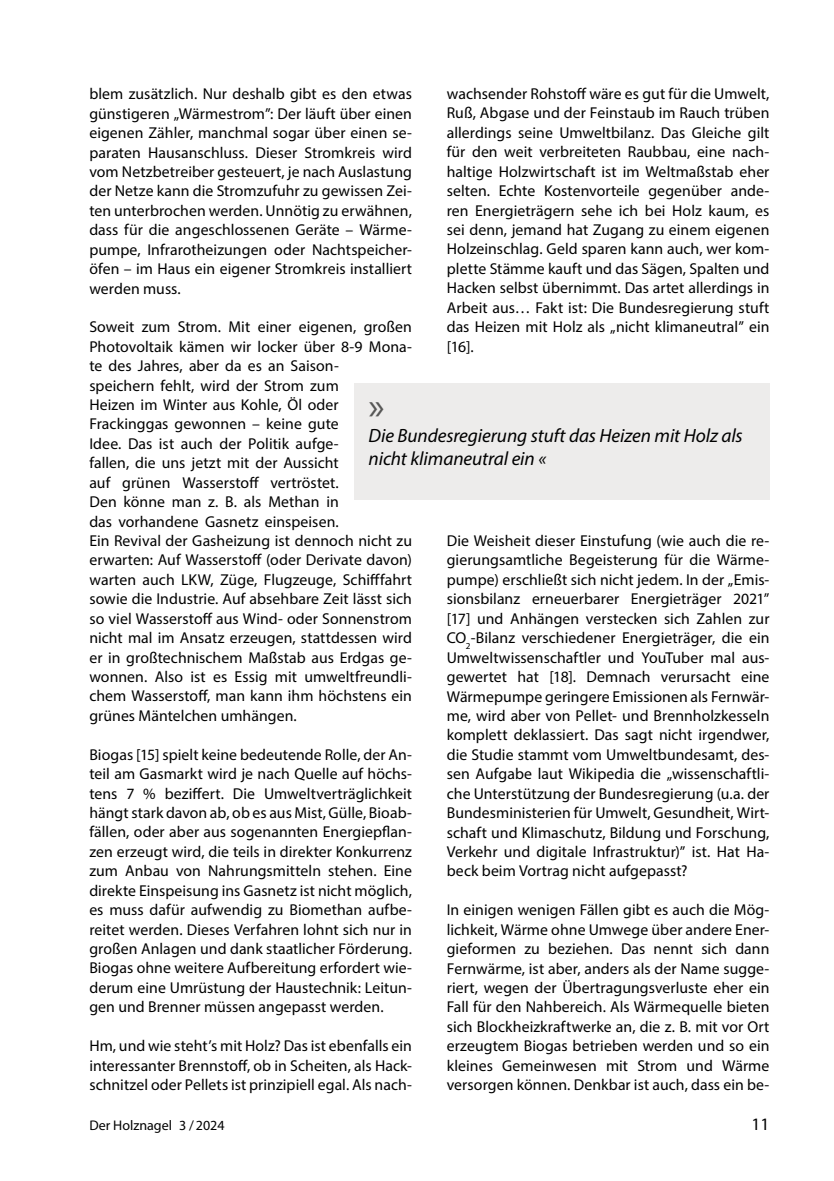
<style>
.page{position:relative;width:834px;height:1181px;background:#fff}
.page>*{position:absolute;margin:0;border:0;box-sizing:border-box;transform-origin:0 0}
.t1{font:38.5px "Myriad Pro";color:#575756}
.t2{font:italic 19.25px/23.1px "Myriad Pro";letter-spacing:-.005em;color:#000}
.t3{font:17.5px "Myriad Pro";color:#000}
.t4{font:15.75px/19.4px "Myriad Pro";letter-spacing:.005em;color:#000;text-align:justify}
.t5{font:14px "Myriad Pro";color:#000}
</style>
<div class="page">
<div style="left:353px;top:383px;width:416px;height:116px;background:#edeceb"></div>
<p class="t4" style="left:446px;top:84px;width:324px">wachsender Rohstoff wäre es gut für die Umwelt, Ruß, Abgase und der Feinstaub im Rauch trüben allerdings seine Umweltbilanz. Das Gleiche gilt für den weit verbreiteten Raubbau, eine nach&shy;haltige Holzwirtschaft ist im Weltmaßstab eher selten. Echte Kostenvorteile gegenüber ande&shy;ren Energieträgern sehe ich bei Holz kaum, es sei denn, jemand hat Zugang zu einem eigenen Holzeinschlag. Geld sparen kann auch, wer kom&shy;plette Stämme kauft und das Sägen, Spalten und Hacken selbst übernimmt. Das artet allerdings in Arbeit aus… Fakt ist: Die Bundesregierung stuft das Heizen mit Holz als „nicht klimaneutral” ein [16].</p>
<p class="t4" style="left:89px;top:84px;width:324px">blem zusätzlich. Nur deshalb gibt es den etwas günstigeren „Wärmestrom”: Der läuft über einen eigenen Zähler, manchmal sogar über einen se&shy;paraten Hausanschluss. Dieser Stromkreis wird vom Netzbetreiber gesteuert, je nach Auslastung der Netze kann die Stromzufuhr zu gewissen Zei&shy;ten unterbrochen werden. Unnötig zu erwähnen, dass für die angeschlossenen Geräte – Wärme&shy;pumpe, Infrarotheizungen oder Nachtspeicher&shy;öfen – im Haus ein eigener Stromkreis installiert werden muss.</p>
<p class="t4" style="left:89px;top:317px;width:324px;text-align:left">Soweit zum Strom. Mit einer eigenen, großen Photovoltaik kämen wir locker über 8-9 Mona&shy;te des Jahres, aber da es an Saison-<br>speichern fehlt, wird der Strom zum<br>Heizen im Winter aus Kohle, Öl oder Frackinggas gewonnen – keine gute<br>Idee. Das ist auch der Politik aufge-<br>fallen, die uns jetzt mit der Aussicht<br>auf grünen Wasserstoff vertröstet.<br>Den könne man z. B. als Methan in<br>das vorhandene Gasnetz einspeisen.<br>Ein Revival der Gasheizung ist dennoch nicht zu erwarten: Auf Wasserstoff (oder Derivate davon) warten auch LKW, Züge, Flugzeuge, Schifffahrt sowie die Industrie. Auf absehbare Zeit lässt sich so viel Wasserstoff aus Wind- oder Sonnenstrom nicht mal im Ansatz erzeugen, stattdessen wird er in großtechnischem Maßstab aus Erdgas ge&shy;wonnen. Also ist es Essig mit umweltfreundli&shy;chem Wasserstoff, man kann ihm höchstens ein grünes Mäntelchen umhängen.</p>
<p class="t4" style="left:89px;top:744px;width:324px">Biogas [15] spielt keine bedeutende Rolle, der An&shy;teil am Gasmarkt wird je nach Quelle auf höchs&shy;tens 7 % beziffert. Die Umweltverträglichkeit hängt stark davon ab, ob es aus Mist, Gülle, Bioab&shy;fällen, oder aber aus sogenannten Energiepflan&shy;zen erzeugt wird, die teils in direkter Konkurrenz zum Anbau von Nahrungsmitteln stehen. Eine direkte Einspeisung ins Gasnetz ist nicht möglich, es muss dafür aufwendig zu Biomethan aufbe&shy;reitet werden. Dieses Verfahren lohnt sich nur in großen Anlagen und dank staatlicher Förderung.<br>Biogas ohne weitere Aufbereitung erfordert wie&shy;derum eine Umrüstung der Haustechnik: Leitun&shy;gen und Brenner müssen angepasst werden.</p>
<p class="t4" style="left:89px;top:1036px;width:324px">Hm, und wie steht’s mit Holz? Das ist ebenfalls ein interessanter Brennstoff, ob in Scheiten, als Hack&shy;schnitzel oder Pellets ist prinzipiell egal. Als nach-</p>
<h1 class="t1" style="left:368px;top:382px;width:18px">»</h1>
<p class="t2" style="left:368px;top:424px;width:375px">Die Bundesregierung stuft das Heizen mit Holz als nicht klimaneutral ein «</p>
<p class="t4" style="left:446px;top:530px;width:324px">Die Weisheit dieser Einstufung (wie auch die re&shy;gierungsamtliche Begeisterung für die Wärme&shy;pumpe) erschließt sich nicht jedem. In der „Emis&shy;sionsbilanz erneuerbarer Energieträger 2021” [17] und Anhängen verstecken sich Zahlen zur CO<sub>2</sub>-Bilanz verschiedener Energieträger, die ein Umweltwissenschaftler und YouTuber mal aus&shy;gewertet hat [18]. Demnach verursacht eine Wärmepumpe geringere Emissionen als Fernwär&shy;me, wird aber von Pellet- und Brennholzkesseln komplett deklassiert. Das sagt nicht irgendwer, die Studie stammt vom Umweltbundesamt, des&shy;sen Aufgabe laut Wikipedia die „wissenschaftli&shy;che Unterstützung der Bundesregierung (u.a. der Bundesministerien für Umwelt, Gesundheit, Wirt&shy;schaft und Klimaschutz, Bildung und Forschung, Verkehr und digitale Infrastruktur)” ist. Hat Ha&shy;beck beim Vortrag nicht aufgepasst?</p>
<p class="t4" style="left:446px;top:900px;width:324px">In einigen wenigen Fällen gibt es auch die Mög&shy;lichkeit, Wärme ohne Umwege über andere Ener&shy;gieformen zu beziehen. Das nennt sich dann Fernwärme, ist aber, anders als der Name sugge&shy;riert, wegen der Übertragungsverluste eher ein Fall für den Nahbereich. Als Wärmequelle bieten sich Blockheizkraftwerke an, die z. B. mit vor Ort erzeugtem Biogas betrieben werden und so ein kleines Gemeinwesen mit Strom und Wärme versorgen können. Denkbar ist auch, dass ein be-</p>
<p class="t5" style="left:89px;top:1116px;width:137px">Der Holznagel 3 /2024</p>
<p class="t3" style="left:751px;top:1113px;width:19px">11</p>
</div>
